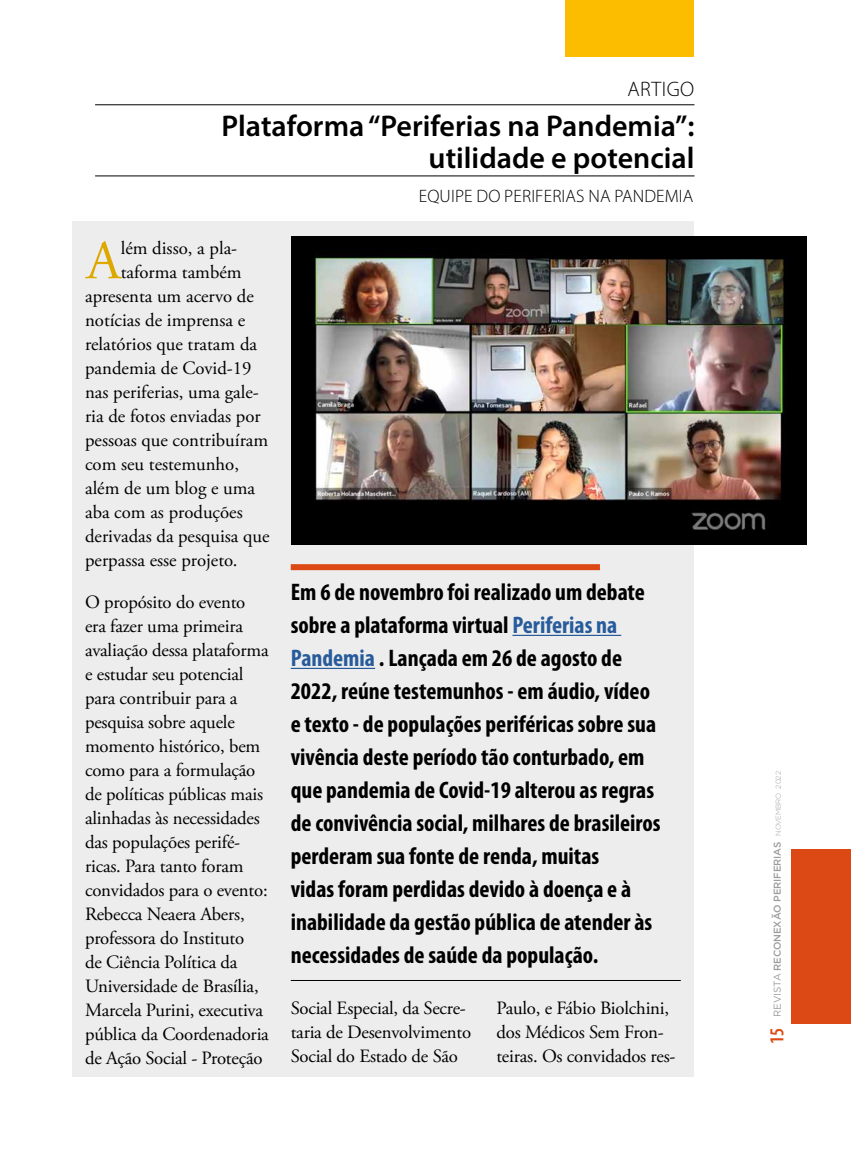
<style>
.page{position:relative;width:851px;height:1149px;background:#fff}
.page>*{position:absolute;margin:0;border:0;box-sizing:border-box;transform-origin:0 0}
.t1{font:54.9px "Adobe Garamond Pro";color:#dda900}
.t2{font:600 30px/31.5px "Myriad Pro";color:#000;text-align:right}
.t3{font:700 condensed 24px/33px "Myriad Pro";color:#000}
.t4{font:300 21px "Myriad Pro";letter-spacing:.02em;color:#000}
.t5{font:18.75px/24px "Adobe Garamond Pro";letter-spacing:-.01em;color:#000}
.t6{font:300 18px "Myriad Pro";letter-spacing:.01em;color:#000}
.t7{font:500 9.9px "Gotham";letter-spacing:-.01em;color:#9d9d9c}
.s1{color:#275b9b}
.s2{font-family:"Myriad Pro";font-weight:600;font-stretch:condensed;font-size:19.95px;color:#dc4914}
.s3{font-weight:400}
.s4{font-weight:300;font-size:7.05px}
</style>
<div class="page">
<div style="left:72px;top:221px;width:621px;height:855px;background:#ededed"></div>
<div style="left:564px;top:1px;width:129px;height:56px;background:#fcbc00"></div>
<div style="left:791px;top:848px;width:59px;height:175px;background:#dc4914"></div>
<hr style="left:95px;top:104px;width:599px;height:1px;background:#000">
<hr style="left:95px;top:176px;width:599px;height:1px;background:#000">
<div style="left:291px;top:564px;width:309px;height:6px;background:#dc4914"></div>
<hr style="left:512px;top:634px;width:109px;height:1px;background:#275b9b">
<hr style="left:291px;top:667px;width:84px;height:1px;background:#275b9b">
<hr style="left:291px;top:979px;width:389px;height:1px;background:#000">
<img style="left:291px;top:236px;width:515px;height:308px">
<p class="t4" style="left:627px;top:76px;width:68px">ARTIGO</p>
<h2 class="t2" style="left:221px;top:109px;width:474px">Plataforma “Periferias na Pandemia”: utilidade e potencial</h2>
<p class="t6" style="left:419px;top:185px;width:276px">EQUIPE DO PERIFERIAS NA PANDEMIA</p>
<h1 class="t1" style="left:86px;top:228px;width:36px">A</h1>
<p class="t5" style="left:121px;top:237px;width:118px">lém disso, a pla-</p>
<p class="t5" style="left:121px;top:261px;width:122px">taforma também</p>
<p class="t5" style="left:85px;top:285px;width:170px">apresenta um acervo de</p>
<p class="t5" style="left:85px;top:309px;width:161px">notícias de imprensa e</p>
<p class="t5" style="left:85px;top:333px;width:173px">relatórios que tratam da</p>
<p class="t5" style="left:85px;top:357px;width:168px">pandemia de Covid-19</p>
<p class="t5" style="left:85px;top:381px;width:175px">nas periferias, uma gale-</p>
<p class="t5" style="left:85px;top:405px;width:177px">ria de fotos enviadas por</p>
<p class="t5" style="left:85px;top:429px;width:185px">pessoas que contribuíram</p>
<p class="t5" style="left:85px;top:453px;width:155px">com seu testemunho,</p>
<p class="t5" style="left:85px;top:477px;width:171px">além de um blog e uma</p>
<p class="t5" style="left:85px;top:501px;width:159px">aba com as produções</p>
<p class="t5" style="left:85px;top:525px;width:186px">derivadas da pesquisa que</p>
<p class="t5" style="left:85px;top:549px;width:154px">perpassa esse projeto.</p>
<p class="t5" style="left:85px;top:590px;width:185px">O propósito do evento era fazer uma primeira avaliação dessa plataforma e estudar seu potencial para contribuir para a pesquisa sobre aquele momento histórico, bem como para a formulação de políticas públicas mais alinhadas às necessidades das populações perifé&shy;ricas. Para tanto foram convidados para o evento:<br>Rebecca Neaera Abers, professora do Instituto<br>de Ciência Política da<br>Universidade de Brasília,<br>Marcela Purini, executiva pública da Coordenadoria de Ação Social - Proteção</p>
<p class="t3" style="left:291px;top:574px;width:371px">Em 6 de novembro foi realizado um debate sobre a plataforma virtual <span class="s1">Periferias na Pandemia</span> . Lançada em 26 de agosto de 2022, reúne testemunhos - em áudio, vídeo e texto - de populações periféricas sobre sua vivência deste período tão conturbado, em que pandemia de Covid-19 alterou as regras de convivência social, milhares de brasileiros perderam sua fonte de renda, muitas<br>vidas foram perdidas devido à doença e à inabilidade da gestão pública de atender às necessidades de saúde da população.</p>
<p class="t5" style="left:291px;top:996px;width:182px">Social Especial, da Secre&shy;taria de Desenvolvimento<br>Social do Estado de São</p>
<p class="t5" style="left:496px;top:996px;width:181px">Paulo, e Fábio Biolchini, dos Médicos Sem Fron&shy;teiras. Os convidados res-</p>
<p class="t7" style="left:770px;top:1043px;width:274px;rotate:-90deg"><span class="s2">15</span> <span class="s3">REVISTA</span> RECONEXÃO PERIFERIAS <span class="s4">NOVEMBRO 2022</span></p>
</div>
